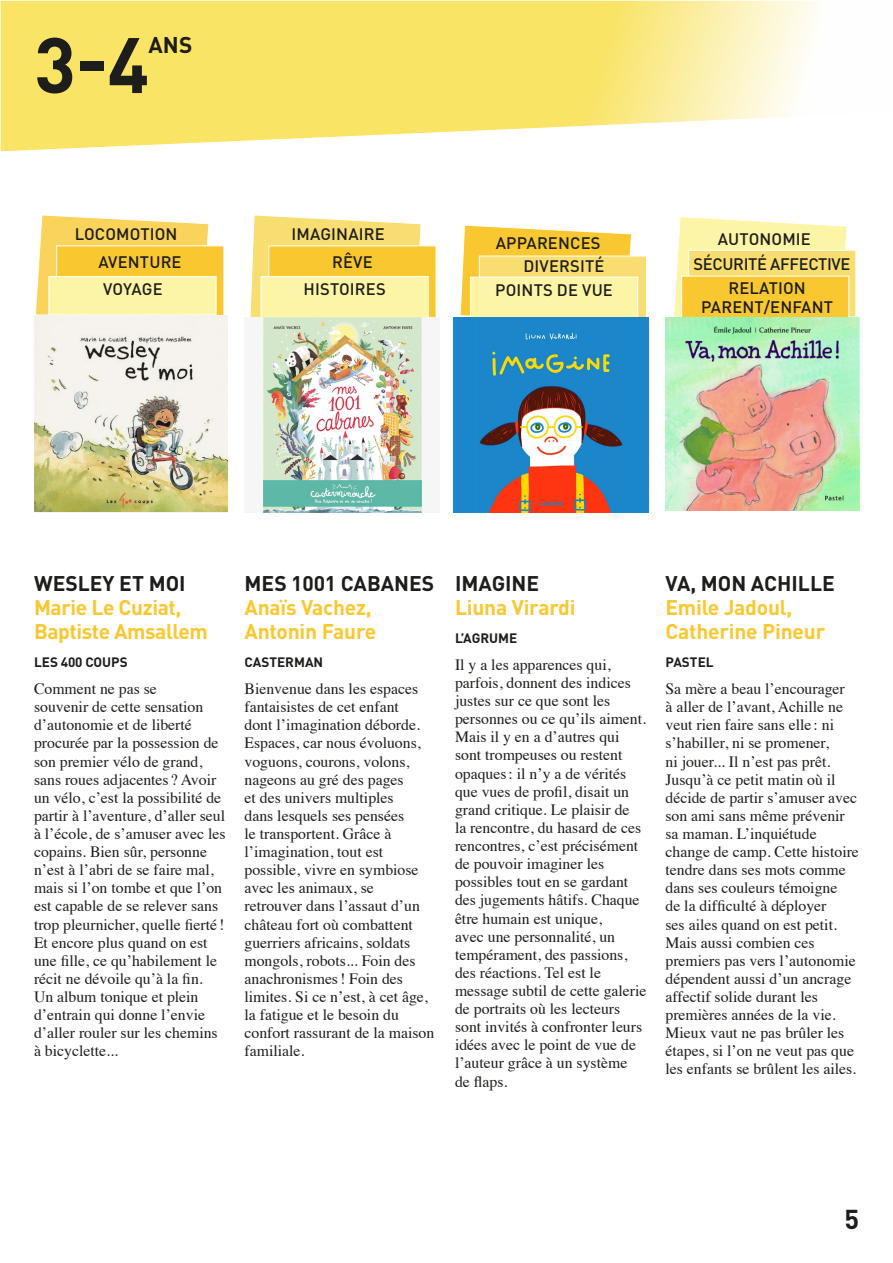
<style>
.page{position:relative;width:893px;height:1263px;background:#fff}
.page>*{position:absolute;margin:0;border:0;box-sizing:border-box;transform-origin:0 0}
.t1{font:700 77.25px "DIN Pro";color:#1d1d1b}
.t2{font:700 27px "DIN Pro";color:#1d1d1b}
.t3{font:700 22.5px "DIN Pro";color:#1d1d1b}
.t4{font:700 21px/24.2px "DIN Pro";letter-spacing:-.01em;color:#f9c830}
.t5{font:700 21px "DIN Pro";color:#1d1d1b}
.t6{font:500 16.5px/19px "DIN Pro";letter-spacing:.01em;color:#1d1d1b;text-align:center}
.t7{font:500 16.5px "DIN Pro";letter-spacing:-.02em;color:#1d1d1b}
.t8{font:15.75px/18.1px "Times";color:#1d1d1b}
.t9{font:700 13.5px "DIN Pro";color:#1d1d1b}
</style>
<div class="page">
<svg style="left:674px;top:217px;width:173px;height:100px"></svg>
<div style="left:688px;top:250px;width:168px;height:67px;background:#f8de70;border:1px solid #fff"></div>
<svg style="left:460px;top:225px;width:172px;height:91px"></svg>
<svg style="left:250px;top:215px;width:171px;height:102px"></svg>
<svg style="left:35px;top:215px;width:174px;height:100px"></svg>
<div style="left:479px;top:256px;width:168px;height:62px;background:#f8de70;border:1px solid #fff"></div>
<div style="left:269px;top:246px;width:167px;height:73px;background:#f9c830"></div>
<div style="left:57px;top:246px;width:167px;height:70px;background:#f9c830"></div>
<div style="left:470px;top:277px;width:168px;height:42px;background:#fcf5a5;border:1px solid #fff"></div>
<div style="left:261px;top:276px;width:167px;height:42px;background:#fcf5a5;border:1px solid #fff"></div>
<div style="left:49px;top:276px;width:167px;height:39px;background:#fcf5a5;border:1px solid #fff"></div>
<div style="left:681px;top:276px;width:168px;height:42px;background:#f9c830"></div>
<svg style="left:0;top:0;width:819px;height:152px;background:#faea88"></svg>
<img style="left:34px;top:315px;width:193px;height:196px">
<div style="left:245px;top:317px;width:195px;height:196px;background:#f6f6f6"></div>
<img style="left:263px;top:317px;width:158px;height:196px">
<div style="left:453px;top:317px;width:195px;height:196px;background:#1b86ca"></div>
<img style="left:479px;top:332px;width:144px;height:181px">
<img style="left:665px;top:317px;width:194px;height:193px">
<h1 class="t1" style="left:34px;top:13px;width:117px">3-4</h1>
<h3 class="t3" style="left:149px;top:30px;width:45px">ANS</h3>
<p class="t6" style="left:75px;top:224px;width:104px">LOCOMOTION</p>
<p class="t6" style="left:98px;top:252px;width:85px">AVENTURE</p>
<p class="t6" style="left:103px;top:279px;width:61px">VOYAGE</p>
<p class="t6" style="left:291px;top:224px;width:95px">IMAGINAIRE</p>
<p class="t6" style="left:332px;top:252px;width:42px">RÊVE</p>
<p class="t6" style="left:303px;top:279px;width:84px">HISTOIRES</p>
<p class="t6" style="left:496px;top:233px;width:106px">APPARENCES</p>
<p class="t6" style="left:523px;top:256px;width:82px">DIVERSITÉ</p>
<p class="t6" style="left:495px;top:280px;width:119px">POINTS DE VUE</p>
<p class="t6" style="left:718px;top:229px;width:95px">AUTONOMIE</p>
<p class="t6" style="left:701px;top:277px;width:133px">RELATION<br>PARENT/ENFANT</p>
<p class="t7" style="left:693px;top:253px;width:159px">SÉCURITÉ AFFECTIVE</p>
<h3 class="t5" style="left:34px;top:569px;width:153px">WESLEY ET MOI</h3>
<h3 class="t4" style="left:34px;top:594px;width:175px">Marie Le Cuziat,<br>Baptiste Amsallem</h3>
<p class="t9" style="left:34px;top:653px;width:95px">LES 400 COUPS</p>
<p class="t8" style="left:34px;top:678px;width:193px">Comment ne pas se<br>souvenir de cette sensation d’autonomie et de liberté procurée par la possession de son premier vélo de grand, sans roues adjacentes ? Avoir un vélo, c’est la possibilité de partir à l’aventure, d’aller seul à l’école, de s’amuser avec les copains. Bien sûr, personne n’est à l’abri de se faire mal, mais si l’on tombe et que l’on est capable de se relever sans trop pleurnicher, quelle fierté !<br>Et encore plus quand on est une fille, ce qu’habilement le récit ne dévoile qu’à la fin.<br>Un album tonique et plein d’entrain qui donne l’envie d’aller rouler sur les chemins à bicyclette...</p>
<h3 class="t5" style="left:245px;top:569px;width:191px">MES 1001 CABANES</h3>
<h3 class="t4" style="left:244px;top:594px;width:133px">Anaïs Vachez,<br>Antonin Faure</h3>
<p class="t9" style="left:245px;top:653px;width:80px">CASTERMAN</p>
<p class="t8" style="left:244px;top:678px;width:191px">Bienvenue dans les espaces fantaisistes de cet enfant<br>dont l’imagination déborde.<br>Espaces, car nous évoluons, voguons, courons, volons, nageons au gré des pages<br>et des univers multiples<br>dans lesquels ses pensées<br>le transportent. Grâce à l’imagination, tout est possible, vivre en symbiose avec les animaux, se retrouver dans l’assaut d’un château fort où combattent guerriers africains, soldats mongols, robots... Foin des anachronismes! Foin des limites. Si ce n’est, à cet âge, la fatigue et le besoin du confort rassurant de la maison familiale.</p>
<h3 class="t5" style="left:455px;top:569px;width:86px">IMAGINE</h3>
<h3 class="t4" style="left:455px;top:594px;width:122px">Liuna Virardi</h3>
<p class="t9" style="left:455px;top:629px;width:64px">L’AGRUME</p>
<p class="t8" style="left:455px;top:654px;width:193px">Il y a les apparences qui, parfois, donnent des indices justes sur ce que sont les personnes ou ce qu’ils aiment.<br>Mais il y en a d’autres qui sont trompeuses ou restent opaques: il n’y a de vérités que vues de profil, disait un grand critique. Le plaisir de<br>la rencontre, du hasard de ces rencontres, c’est précisément de pouvoir imaginer les possibles tout en se gardant des jugements hâtifs. Chaque être humain est unique,<br>avec une personnalité, un tempérament, des passions, des réactions. Tel est le message subtil de cette galerie de portraits où les lecteurs sont invités à confronter leurs idées avec le point de vue de l’auteur grâce à un système<br>de flaps.</p>
<h3 class="t5" style="left:666px;top:569px;width:171px">VA, MON ACHILLE</h3>
<h3 class="t4" style="left:665px;top:594px;width:161px">Emile Jadoul,<br>Catherine Pineur</h3>
<p class="t9" style="left:666px;top:653px;width:50px">PASTEL</p>
<p class="t8" style="left:665px;top:678px;width:195px">Sa mère a beau l’encourager<br>à aller de l’avant, Achille ne veut rien faire sans elle : ni s’habiller, ni se promener,<br>ni jouer... Il n’est pas prêt.<br>Jusqu’à ce petit matin où il décide de partir s’amuser avec son ami sans même prévenir sa maman. L’inquiétude change de camp. Cette histoire tendre dans ses mots comme dans ses couleurs témoigne<br>de la difficulté à déployer<br>ses ailes quand on est petit.<br>Mais aussi combien ces premiers pas vers l’autonomie dépendent aussi d’un ancrage affectif solide durant les premières années de la vie.<br>Mieux vaut ne pas brûler les étapes, si l’on ne veut pas que les enfants se brûlent les ailes.</p>
<h2 class="t2" style="left:845px;top:1201px;width:16px">5</h2>
</div>
